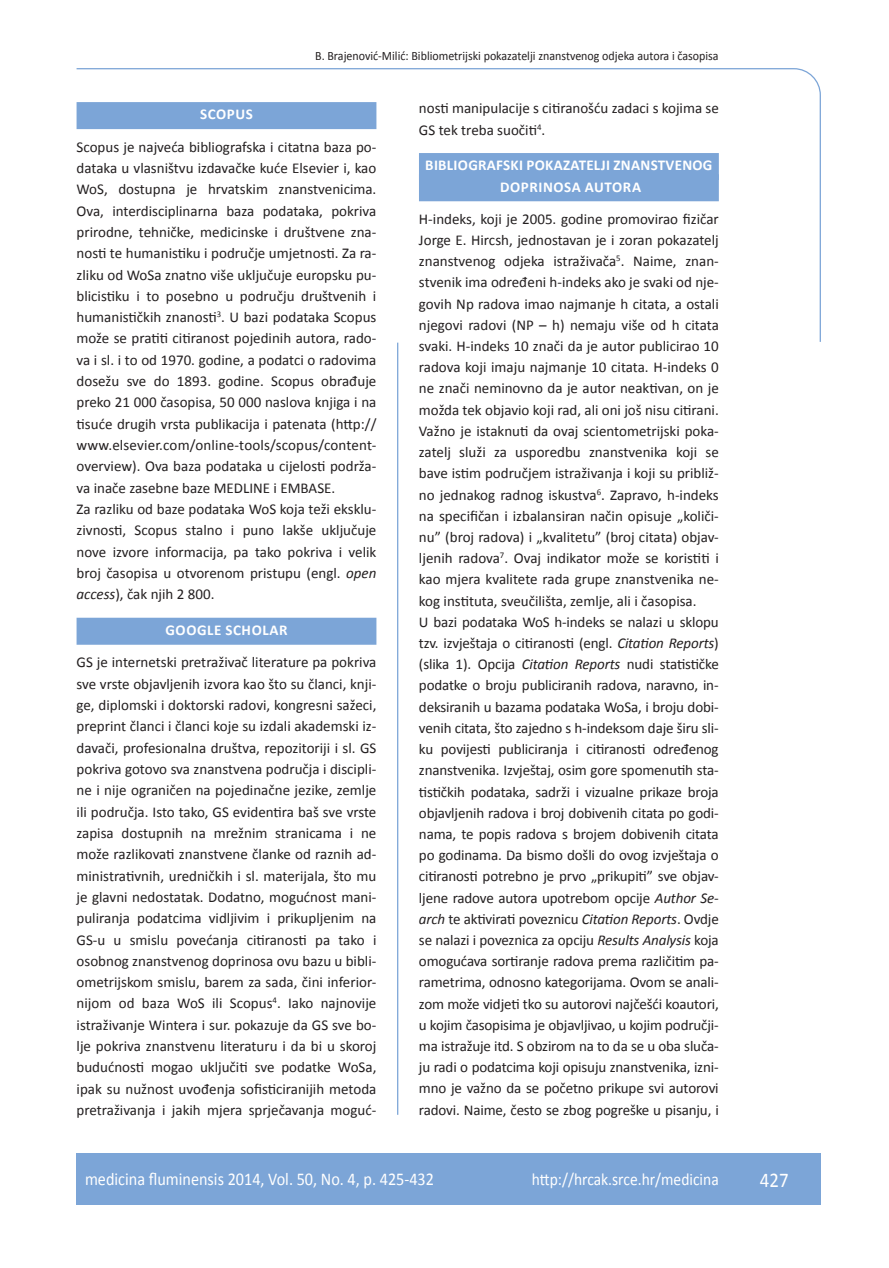
<style>
.page{position:relative;width:889px;height:1268px;background:#fff}
.page>*{position:absolute;margin:0;border:0;box-sizing:border-box;transform-origin:0 0}
.t1{font:21px "Calibri";color:#fff;scale:.9 1}
.t2{font:18px "Calibri";color:#fff;scale:.9 1}
.t3{font:17.25px "Calibri";color:#fff;scale:.9 1}
.t4{font:15px/21.1px "Calibri";letter-spacing:-.005em;color:#231f20}
.t5{font:700 15px/21.1px "Calibri";letter-spacing:.02em;color:#fff;text-align:center}
.t6{font:700 15px "Calibri";letter-spacing:.04em;color:#fff}
.t7{font:12.75px "Calibri";color:#231f20;scale:.94 1}
.s1{font-style:italic}
</style>
<div class="page">
<svg style="left:76px;top:68px;width:745px;height:275px"></svg>
<hr style="left:397px;top:342px;width:1px;height:772px;background:#7ca5d7">
<div style="left:77px;top:1152px;width:744px;height:51px;background:#7ca5d7"></div>
<div style="left:77px;top:102px;width:299px;height:27px;background:#7ca5d7"></div>
<div style="left:77px;top:617px;width:299px;height:27px;background:#7ca5d7"></div>
<div style="left:419px;top:153px;width:300px;height:27px;background:#7ca5d7"></div>
<div style="left:419px;top:174px;width:300px;height:27px;background:#7ca5d7"></div>
<p class="t7" style="left:315px;top:47px;width:431px">B. Brajenović-Milić: Bibliometrijski pokazatelji znanstvenog odjeka autora i časopisa</p>
<p class="t5" style="left:200px;top:103px;width:54px">SCOPUS</p>
<p class="t4" style="left:77px;top:135px;width:301px">Scopus je najveća bibliografska i citatna baza po&shy;dataka u vlasništvu izdavačke kuće Elsevier i, kao WoS, dostupna je hrvatskim znanstvenicima.<br>Ova, interdisciplinarna baza podataka, pokriva prirodne, tehničke, medicinske i društvene zna&shy;nosti te humanistiku i područje umjetnosti. Za ra&shy;zliku od WoSa znatno više uključuje europsku pu&shy;blicistiku i to posebno u području društvenih i humanističkih znanosti<sup>3</sup>. U bazi podataka Scopus može se pratiti citiranost pojedinih autora, rado&shy;va i sl. i to od 1970. godine, a podatci o radovima dosežu sve do 1893. godine. Scopus obrađuje preko 21 000 časopisa, 50 000 naslova knjiga i na tisuće drugih vrsta publikacija i patenata (http:// www.elsevier.com/online-tools/scopus/content&shy;overview). Ova baza podataka u cijelosti podrža&shy;va inače zasebne baze MEDLINE i EMBASE.<br>Za razliku od baze podataka WoS koja teži eksklu&shy;zivnosti, Scopus stalno i puno lakše uključuje nove izvore informacija, pa tako pokriva i velik broj časopisa u otvorenom pristupu (engl. <span class="s1">open access</span>), čak njih 2 800.</p>
<p class="t6" style="left:165px;top:620px;width:123px">GOOGLE SCHOLAR</p>
<p class="t4" style="left:77px;top:651px;width:301px;text-align:justify">GS je internetski pretraživač literature pa pokriva sve vrste objavljenih izvora kao što su članci, knji&shy;ge, diplomski i doktorski radovi, kongresni sažeci, preprint članci i članci koje su izdali akademski iz&shy;davači, profesionalna društva, repozitoriji i sl. GS pokriva gotovo sva znanstvena područja i discipli&shy;ne i nije ograničen na pojedinačne jezike, zemlje ili područja. Isto tako, GS evidentira baš sve vrste zapisa dostupnih na mrežnim stranicama i ne može razlikovati znanstvene članke od raznih ad&shy;ministrativnih, uredničkih i sl. materijala, što mu je glavni nedostatak. Dodatno, mogućnost mani&shy;puliranja podatcima vidljivim i prikupljenim na GS-u u smislu povećanja citiranosti pa tako i osobnog znanstvenog doprinosa ovu bazu u bibli&shy;ometrijskom smislu, barem za sada, čini inferior&shy;nijom od baza WoS ili Scopus<sup>4</sup>. Iako najnovije istraživanje Wintera i sur. pokazuje da GS sve bo&shy;lje pokriva znanstvenu literaturu i da bi u skoroj budućnosti mogao uključiti sve podatke WoSa, ipak su nužnost uvođenja sofisticiranijih metoda pretraživanja i jakih mjera sprječavanja moguć-</p>
<p class="t4" style="left:419px;top:97px;width:301px">nosti manipulacije s citiranošću zadaci s kojima se<br>GS tek treba suočiti<sup>4</sup>.</p>
<p class="t5" style="left:425px;top:154px;width:289px">BIBLIOGRAFSKI POKAZATELJI ZNANSTVENOG<br>DOPRINOSA AUTORA</p>
<p class="t4" style="left:419px;top:207px;width:301px">H-indeks, koji je 2005. godine promovirao fizičar Jorge E. Hircsh, jednostavan je i zoran pokazatelj znanstvenog odjeka istraživača<sup>5</sup>. Naime, znan&shy;stvenik ima određeni h-indeks ako je svaki od nje&shy;govih Np radova imao najmanje h citata, a ostali njegovi radovi (NP – h) nemaju više od h citata svaki. H-indeks 10 znači da je autor publicirao 10 radova koji imaju najmanje 10 citata. H-indeks 0 ne znači neminovno da je autor neaktivan, on je možda tek objavio koji rad, ali oni još nisu citirani.<br>Važno je istaknuti da ovaj scientometrijski poka&shy;zatelj služi za usporedbu znanstvenika koji se bave istim područjem istraživanja i koji su približ&shy;no jednakog radnog iskustva<sup>6</sup>. Zapravo, h-indeks na specifičan i izbalansiran način opisuje „količi&shy;nu” (broj radova) i „kvalitetu” (broj citata) objav&shy;ljenih radova<sup>7</sup>. Ovaj indikator može se koristiti i kao mjera kvalitete rada grupe znanstvenika ne&shy;kog instituta, sveučilišta, zemlje, ali i časopisa.<br>U bazi podataka WoS h-indeks se nalazi u sklopu tzv. izvještaja o citiranosti (engl. <span class="s1">Citation Reports</span>) (slika 1). Opcija <span class="s1">Citation Reports</span> nudi statističke podatke o broju publiciranih radova, naravno, in&shy;deksiranih u bazama podataka WoSa, i broju dobi&shy;venih citata, što zajedno s h-indeksom daje širu sli&shy;ku povijesti publiciranja i citiranosti određenog znanstvenika. Izvještaj, osim gore spomenutih sta&shy;tističkih podataka, sadrži i vizualne prikaze broja objavljenih radova i broj dobivenih citata po godi&shy;nama, te popis radova s brojem dobivenih citata po godinama. Da bismo došli do ovog izvještaja o citiranosti potrebno je prvo „prikupiti” sve objav&shy;ljene radove autora upotrebom opcije <span class="s1">Author Se&shy;arch</span> te aktivirati poveznicu <span class="s1">Citation Reports</span>. Ovdje se nalazi i poveznica za opciju <span class="s1">Results Analysis</span> koja omogućava sortiranje radova prema različitim pa&shy;rametrima, odnosno kategorijama. Ovom se anali&shy;zom može vidjeti tko su autorovi najčešći koautori, u kojim časopisima je objavljivao, u kojim područji&shy;ma istražuje itd. S obzirom na to da se u oba sluča&shy;ju radi o podatcima koji opisuju znanstvenika, izni&shy;mno je važno da se početno prikupe svi autorovi radovi. Naime, često se zbog pogreške u pisanju, i</p>
<p class="t2" style="left:85px;top:1167px;width:389px">medicina fluminensis 2014, Vol. 50, No. 4, p. 425-432</p>
<p class="t3" style="left:532px;top:1168px;width:209px">http://hrcak.srce.hr/medicina</p>
<h1 class="t1" style="left:760px;top:1166px;width:33px">427</h1>
</div>
